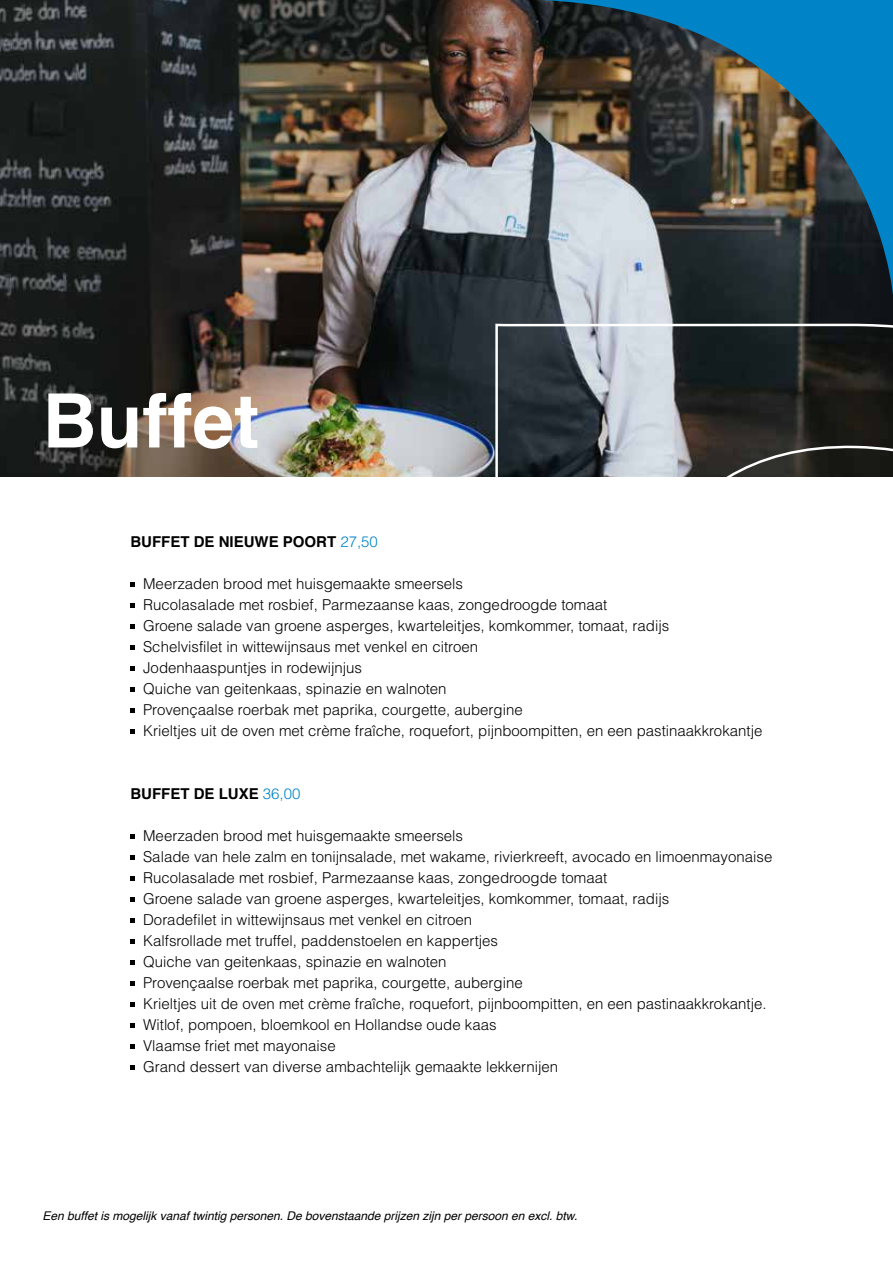
<style>
.page{position:relative;width:893px;height:1263px;background:#fff}
.page>*{position:absolute;margin:0;border:0;box-sizing:border-box;transform-origin:0 0}
.t1{font:700 75px "Helvetica";color:#fff}
.t2{font:300 15px/21px "Helvetica";color:#000}
.t3{font:700 15px "Helvetica";color:#000}
.t4{font:italic 12px "Helvetica";color:#000}
.s1{font-weight:300;color:#0084c7}
</style>
<div class="page">
<img style="left:0;top:0;width:893px;height:476px">
<img style="left:511px;top:0;width:382px;height:310px">
<svg style="left:130px;top:582px;width:5px;height:4px"></svg>
<svg style="left:130px;top:603px;width:5px;height:4px"></svg>
<svg style="left:130px;top:624px;width:5px;height:4px"></svg>
<svg style="left:130px;top:645px;width:5px;height:4px"></svg>
<svg style="left:130px;top:666px;width:5px;height:4px"></svg>
<svg style="left:130px;top:687px;width:5px;height:4px"></svg>
<svg style="left:130px;top:708px;width:5px;height:4px"></svg>
<svg style="left:130px;top:729px;width:5px;height:4px"></svg>
<svg style="left:130px;top:834px;width:5px;height:4px"></svg>
<svg style="left:130px;top:855px;width:5px;height:4px"></svg>
<svg style="left:130px;top:876px;width:5px;height:4px"></svg>
<svg style="left:130px;top:897px;width:5px;height:4px"></svg>
<svg style="left:130px;top:918px;width:5px;height:4px"></svg>
<svg style="left:130px;top:939px;width:5px;height:4px"></svg>
<svg style="left:130px;top:960px;width:5px;height:4px"></svg>
<svg style="left:130px;top:981px;width:5px;height:4px"></svg>
<svg style="left:130px;top:1002px;width:5px;height:4px"></svg>
<svg style="left:130px;top:1023px;width:5px;height:4px"></svg>
<svg style="left:130px;top:1044px;width:5px;height:4px"></svg>
<svg style="left:130px;top:1065px;width:5px;height:4px"></svg>
<svg style="left:494px;top:322px;width:399px;height:154px"></svg>
<h1 class="t1" style="left:43px;top:390px;width:218px">Buffet</h1>
<p class="t3" style="left:130px;top:535px;width:249px">BUFFET DE NIEUWE POORT <span class="s1">27,50</span></p>
<p class="t2" style="left:143px;top:573px;width:621px">Meerzaden brood met huisgemaakte smeersels<br>Rucolasalade met rosbief, Parmezaanse kaas, zongedroogde tomaat<br>Groene salade van groene asperges, kwarteleitjes, komkommer, tomaat, radijs<br>Schelvisfilet in wittewijnsaus met venkel en citroen<br>Jodenhaaspuntjes in rodewijnjus<br>Quiche van geitenkaas, spinazie en walnoten<br>Provençaalse roerbak met paprika, courgette, aubergine<br>Krieltjes uit de oven met crème fraîche, roquefort, pijnboompitten, en een pastinaakkrokantje</p>
<p class="t3" style="left:130px;top:787px;width:172px">BUFFET DE LUXE <span class="s1">36,00</span></p>
<p class="t2" style="left:143px;top:825px;width:631px">Meerzaden brood met huisgemaakte smeersels<br>Salade van hele zalm en tonijnsalade, met wakame, rivierkreeft, avocado en limoenmayonaise Rucolasalade met rosbief, Parmezaanse kaas, zongedroogde tomaat<br>Groene salade van groene asperges, kwarteleitjes, komkommer, tomaat, radijs<br>Doradefilet in wittewijnsaus met venkel en citroen<br>Kalfsrollade met truffel, paddenstoelen en kappertjes<br>Quiche van geitenkaas, spinazie en walnoten<br>Provençaalse roerbak met paprika, courgette, aubergine<br>Krieltjes uit de oven met crème fraîche, roquefort, pijnboompitten, en een pastinaakkrokantje.<br>Witlof, pompoen, bloemkool en Hollandse oude kaas<br>Vlaamse friet met mayonaise<br>Grand dessert van diverse ambachtelijk gemaakte lekkernijen</p>
<p class="t4" style="left:43px;top:1211px;width:536px">Een buffet is mogelijk vanaf twintig personen. De bovenstaande prijzen zijn per persoon en excl. btw.</p>
</div>
